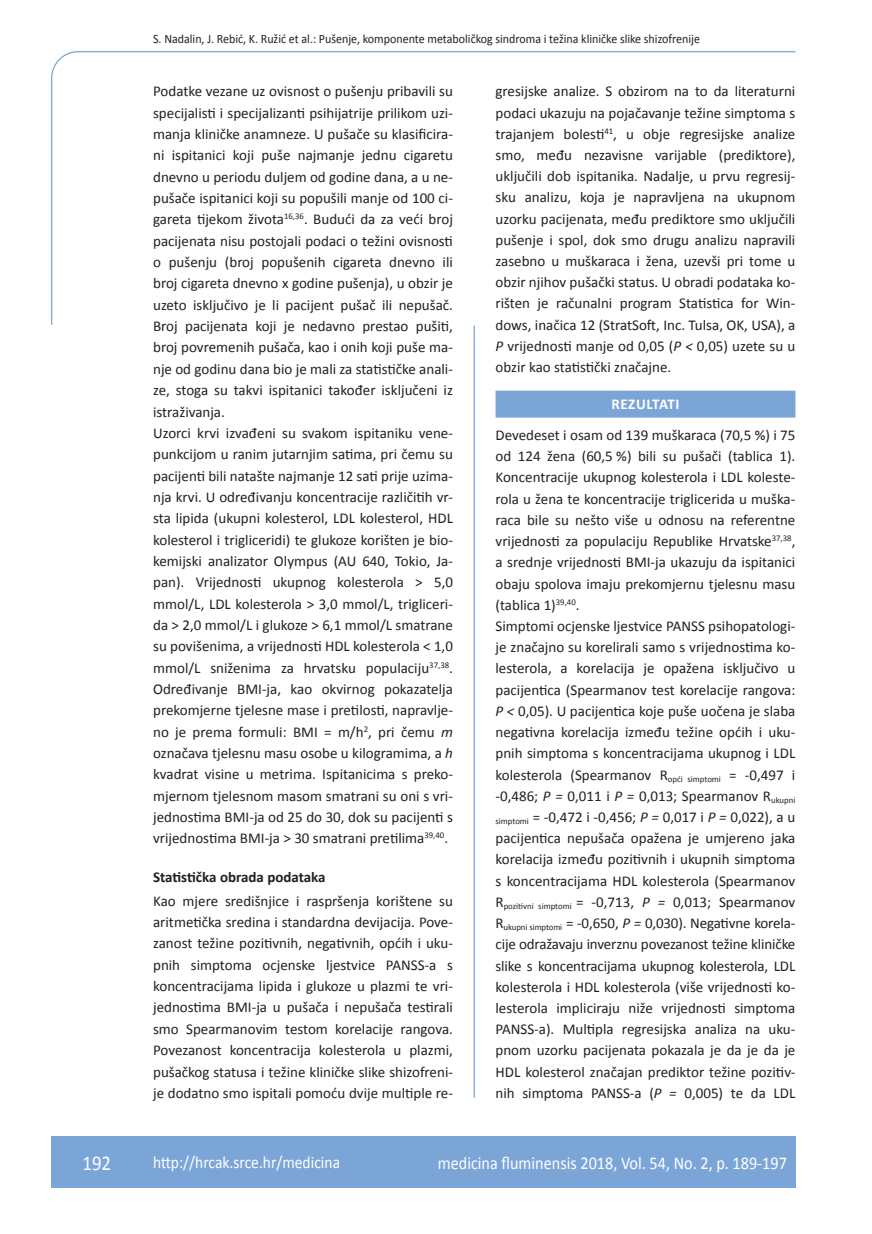
<style>
.page{position:relative;width:872px;height:1234px;background:#fff}
.page>*{position:absolute;margin:0;border:0;box-sizing:border-box;transform-origin:0 0}
.t1{font:21px "Calibri";color:#fff;scale:.9 1}
.t2{font:18px "Calibri";color:#fff;scale:.9 1}
.t3{font:17.25px "Calibri";color:#fff;scale:.9 1}
.t4{font:15px/21.3px "Calibri";color:#231f20}
.t5{font:700 15px "Calibri";color:#231f20}
.t6{font:700 15px "Calibri";letter-spacing:.035em;color:#fff}
.t7{font:12.75px "Calibri";color:#231f20;scale:.94 1}
.s1{font-style:italic}
</style>
<div class="page">
<svg style="left:51px;top:51px;width:745px;height:274px"></svg>
<hr style="left:473px;top:325px;width:2px;height:772px;background:#7ca5d7">
<div style="left:51px;top:1135px;width:744px;height:51px;background:#7ca5d7"></div>
<div style="left:495px;top:390px;width:300px;height:27px;background:#7ca5d7"></div>
<p class="t7" style="left:153px;top:30px;width:583px">S. Nadalin, J. Rebić, K. Ružić et al.: Pušenje, komponente metaboličkog sindroma i težina kliničke slike shizofrenije</p>
<p class="t4" style="left:153px;top:80px;width:301px">Podatke vezane uz ovisnost o pušenju pribavili su specijalisti i specijalizanti psihijatrije prilikom uzi&shy;manja kliničke anamneze. U pušače su klasificira&shy;ni ispitanici koji puše najmanje jednu cigaretu dnevno u periodu duljem od godine dana, a u ne&shy;pušače ispitanici koji su popušili manje od 100 ci&shy;gareta tijekom života<sup>16,36</sup>. Budući da za veći broj pacijenata nisu postojali podaci o težini ovisnosti o pušenju (broj popušenih cigareta dnevno ili broj cigareta dnevno x godine pušenja), u obzir je uzeto isključivo je li pacijent pušač ili nepušač.<br>Broj pacijenata koji je nedavno prestao pušiti, broj povremenih pušača, kao i onih koji puše ma&shy;nje od godinu dana bio je mali za statističke anali&shy;ze, stoga su takvi ispitanici također isključeni iz istraživanja.<br>Uzorci krvi izvađeni su svakom ispitaniku vene&shy;punkcijom u ranim jutarnjim satima, pri čemu su pacijenti bili natašte najmanje 12 sati prije uzima&shy;nja krvi. U određivanju koncentracije različitih vr&shy;sta lipida (ukupni kolesterol, LDL kolesterol, HDL kolesterol i trigliceridi) te glukoze korišten je bio&shy;kemijski analizator Olympus (AU 640, Tokio, Ja&shy;pan). Vrijednosti ukupnog kolesterola &gt; 5,0 mmol/L, LDL kolesterola &gt; 3,0 mmol/L, trigliceri&shy;da &gt; 2,0 mmol/L i glukoze &gt; 6,1 mmol/L smatrane su povišenima, a vrijednosti HDL kolesterola &lt; 1,0 mmol/L sniženima za hrvatsku populaciju<sup>37,38</sup>.<br>Određivanje BMI-ja, kao okvirnog pokazatelja prekomjerne tjelesne mase i pretilosti, napravlje&shy;no je prema formuli: BMI = m/h<sup>2</sup>, pri čemu <span class="s1">m </span>označava tjelesnu masu osobe u kilogramima, a <span class="s1">h </span>kvadrat visine u metrima. Ispitanicima s preko&shy;mjernom tjelesnom masom smatrani su oni s vri&shy;jednostima BMI-ja od 25 do 30, dok su pacijenti s vrijednostima BMI-ja &gt; 30 smatrani pretilima<sup>39,40</sup>.</p>
<p class="t5" style="left:153px;top:867px;width:174px">Statistička obrada podataka</p>
<p class="t4" style="left:153px;top:889px;width:301px;text-align:justify">Kao mjere središnjice i raspršenja korištene su aritmetička sredina i standardna devijacija. Pove&shy;zanost težine pozitivnih, negativnih, općih i uku&shy;pnih simptoma ocjenske ljestvice PANSS-a s koncentracijama lipida i glukoze u plazmi te vri&shy;jednostima BMI-ja u pušača i nepušača testirali smo Spearmanovim testom korelacije rangova.<br>Povezanost koncentracija kolesterola u plazmi, pušačkog statusa i težine kliničke slike shizofreni&shy;je dodatno smo ispitali pomoću dvije multiple re-</p>
<p class="t4" style="left:495px;top:80px;width:301px;text-align:justify">gresijske analize. S obzirom na to da literaturni podaci ukazuju na pojačavanje težine simptoma s trajanjem bolesti<sup>41</sup>, u obje regresijske analize smo, među nezavisne varijable (prediktore), uključili dob ispitanika. Nadalje, u prvu regresij&shy;sku analizu, koja je napravljena na ukupnom uzorku pacijenata, među prediktore smo uključili pušenje i spol, dok smo drugu analizu napravili zasebno u muškaraca i žena, uzevši pri tome u obzir njihov pušački status. U obradi podataka ko&shy;rišten je računalni program Statistica for Win&shy;dows, inačica 12 (StratSoft, Inc. Tulsa, OK, USA), a <span class="s1">P</span> vrijednosti manje od 0,05 (<span class="s1">P &lt;</span> 0,05) uzete su u obzir kao statistički značajne.</p>
<p class="t6" style="left:611px;top:395px;width:70px">REZULTATI</p>
<p class="t4" style="left:495px;top:423px;width:301px">Devedeset i osam od 139 muškaraca (70,5 %) i 75 od 124 žena (60,5 %) bili su pušači (tablica 1).<br>Koncentracije ukupnog kolesterola i LDL koleste&shy;rola u žena te koncentracije triglicerida u muška&shy;raca bile su nešto više u odnosu na referentne vrijednosti za populaciju Republike Hrvatske<sup>37,38</sup>, a srednje vrijednosti BMI-ja ukazuju da ispitanici obaju spolova imaju prekomjernu tjelesnu masu (tablica 1)<sup>39,40</sup>.<br>Simptomi ocjenske ljestvice PANSS psihopatologi&shy;je značajno su korelirali samo s vrijednostima ko&shy;lesterola, a korelacija je opažena isključivo u pacijentica (Spearmanov test korelacije rangova:<br><span class="s1">P &lt;</span> 0,05). U pacijentica koje puše uočena je slaba negativna korelacija između težine općih i uku&shy;pnih simptoma s koncentracijama ukupnog i LDL kolesterola (Spearmanov R<sub>opći</sub> <sub>simptomi</sub> = -0,497 i -0,486; <span class="s1">P =</span> 0,011 i <span class="s1">P =</span> 0,013; Spearmanov R<sub>ukupni simptomi</sub> = -0,472 i -0,456; <span class="s1">P =</span> 0,017 i <span class="s1">P =</span> 0,022), a u pacijentica nepušača opažena je umjereno jaka korelacija između pozitivnih i ukupnih simptoma s koncentracijama HDL kolesterola (Spearmanov R<sub>pozitivni</sub> <sub>simptomi</sub> = -0,713, <span class="s1">P =</span> 0,013; Spearmanov R<sub>ukupni</sub> <sub>simptomi</sub> = -0,650, <span class="s1">P =</span> 0,030). Negativne korela&shy;cije odražavaju inverznu povezanost težine kliničke slike s koncentracijama ukupnog kolesterola, LDL kolesterola i HDL kolesterola (više vrijednosti ko&shy;lesterola impliciraju niže vrijednosti simptoma PANSS-a). Multipla regresijska analiza na uku&shy;pnom uzorku pacijenata pokazala je da je da je HDL kolesterol značajan prediktor težine pozitiv&shy;nih simptoma PANSS-a (<span class="s1">P =</span> 0,005) te da LDL</p>
<h1 class="t1" style="left:82px;top:1149px;width:33px">192</h1>
<p class="t3" style="left:153px;top:1150px;width:209px">http://hrcak.srce.hr/medicina</p>
<p class="t2" style="left:438px;top:1151px;width:389px">medicina fluminensis 2018, Vol. 54, No. 2, p. 189-197</p>
</div>
